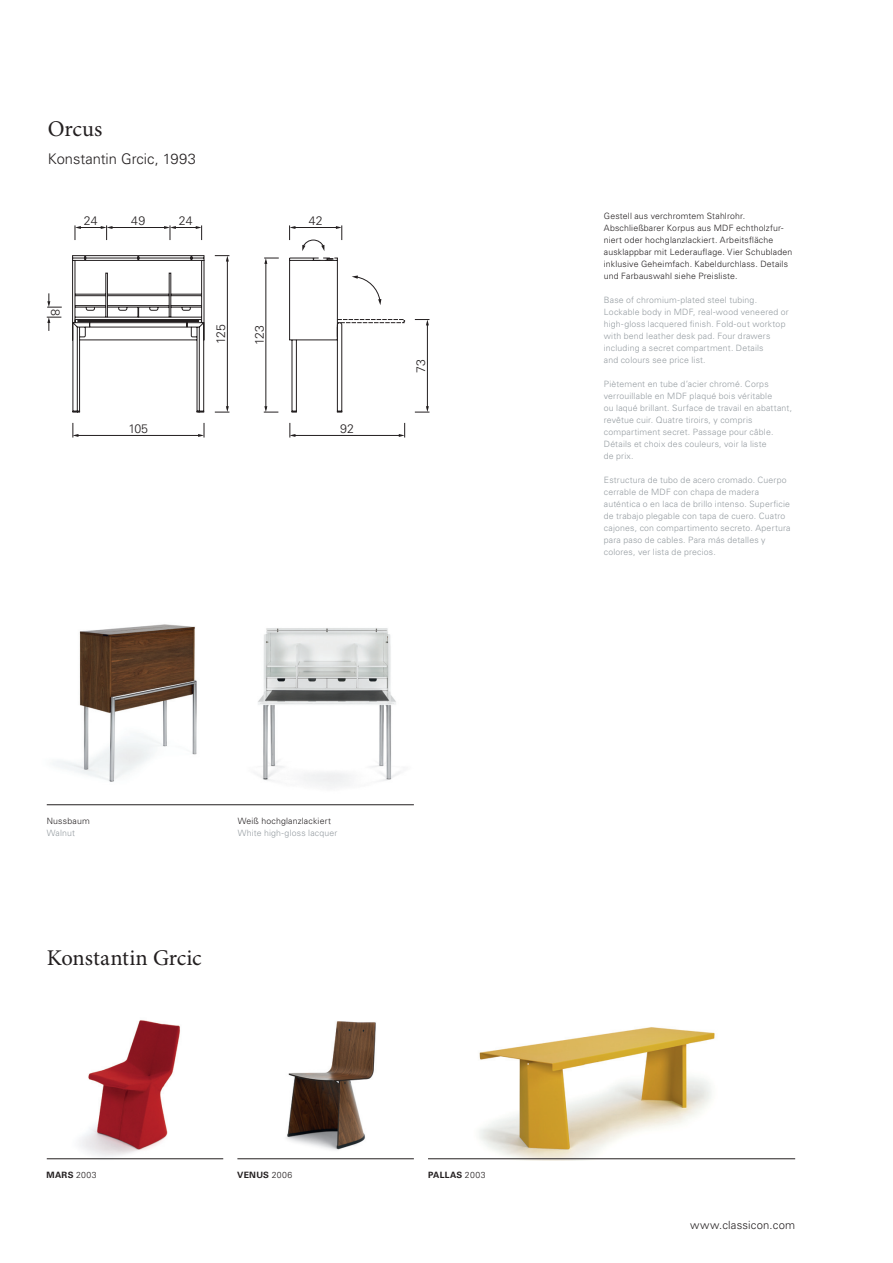
<style>
.page{position:relative;width:893px;height:1263px;background:#fff}
.page>*{position:absolute;margin:0;border:0;box-sizing:border-box;transform-origin:0 0}
.t1{font:22.5px "Minion Pro";color:#231f20}
.t2{font:300 14.7px "Univers LT Std";color:#231f20}
.t3{font:300 12.3px "Univers";letter-spacing:.005em;color:#231f20}
.t4{font:300 12.3px "Univers LT Std";letter-spacing:.015em;color:#231f20}
.t5{font:300 11.25px "Univers LT Std";letter-spacing:.015em;color:#231f20}
.t6{font:300 8.7px/12px "Univers LT Std";letter-spacing:.025em;color:#959ca1}
.t7{font:300 8.7px/12px "Univers LT Std";letter-spacing:.02em;color:#231f20}
.t8{font:700 8.7px "Univers";letter-spacing:.03em;color:#231f20}
.s1{font-family:"Univers LT Std";font-weight:300}
</style>
<div class="page">
<img style="left:458px;top:1027px;width:275px;height:134px">
<img style="left:47px;top:1020px;width:156px;height:140px">
<img style="left:246px;top:1021px;width:153px;height:139px">
<img style="left:53px;top:624px;width:144px;height:158px">
<img style="left:257px;top:628px;width:143px;height:159px">
<hr style="left:47px;top:804px;width:367px;height:1px;background:#231f20">
<hr style="left:227px;top:259px;width:1px;height:150px;background:#231f20">
<svg style="left:215px;top:255px;width:14px;height:6px"></svg>
<svg style="left:215px;top:406px;width:14px;height:7px"></svg>
<svg style="left:72px;top:225px;width:133px;height:212px"></svg>
<svg style="left:47px;top:317px;width:14px;height:14px"></svg>
<svg style="left:47px;top:293px;width:15px;height:15px"></svg>
<hr style="left:427px;top:322px;width:1px;height:87px;background:#231f20">
<svg style="left:415px;top:319px;width:14px;height:6px"></svg>
<svg style="left:415px;top:406px;width:14px;height:7px"></svg>
<hr style="left:293px;top:227px;width:46px;height:1px;background:#231f20">
<svg style="left:289px;top:225px;width:6px;height:15px"></svg>
<svg style="left:336px;top:225px;width:6px;height:15px"></svg>
<svg style="left:289px;top:257px;width:116px;height:180px"></svg>
<hr style="left:266px;top:261px;width:1px;height:148px;background:#231f20">
<svg style="left:264px;top:406px;width:14px;height:7px"></svg>
<svg style="left:264px;top:258px;width:15px;height:6px"></svg>
<svg style="left:302px;top:239px;width:22px;height:12px"></svg>
<hr style="left:47px;top:1158px;width:176px;height:1px;background:#231f20">
<hr style="left:237px;top:1158px;width:177px;height:1px;background:#231f20">
<hr style="left:428px;top:1158px;width:367px;height:1px;background:#231f20">
<h1 class="t1" style="left:48px;top:115px;width:56px">Orcus</h1>
<h2 class="t2" style="left:48px;top:150px;width:150px">Konstantin Grcic, 1993</h2>
<h3 class="t4" style="left:84px;top:213px;width:15px">24</h3>
<h3 class="t4" style="left:131px;top:213px;width:16px">49</h3>
<h3 class="t4" style="left:179px;top:213px;width:15px">24</h3>
<h3 class="t3" style="left:63px;top:309px;width:8px;rotate:90deg">8</h3>
<h3 class="t3" style="left:128px;top:421px;width:21px">105</h3>
<h3 class="t3" style="left:213px;top:344px;width:22px;rotate:-90deg">125</h3>
<h3 class="t3" style="left:252px;top:345px;width:22px;rotate:-90deg">123</h3>
<h3 class="t4" style="left:309px;top:213px;width:15px">42</h3>
<h3 class="t3" style="left:340px;top:421px;width:15px">92</h3>
<h3 class="t3" style="left:413px;top:373px;width:15px;rotate:-90deg">73</h3>
<p class="t7" style="left:47px;top:815px;width:45px">Nussbaum</p>
<p class="t6" style="left:47px;top:827px;width:30px">Walnut</p>
<p class="t7" style="left:238px;top:814px;width:95px">Weiß hochglanzlackiert</p>
<p class="t6" style="left:238px;top:826px;width:101px">White high-gloss lacquer</p>
<h1 class="t1" style="left:47px;top:944px;width:156px">Konstantin Grcic</h1>
<p class="t8" style="left:47px;top:1170px;width:52px">MARS <span class="s1">2003</span></p>
<p class="t8" style="left:237px;top:1170px;width:57px">VENUS <span class="s1">2006</span></p>
<p class="t8" style="left:428px;top:1170px;width:59px">PALLAS <span class="s1">2003</span></p>
<p class="t7" style="left:604px;top:210px;width:190px">Gestell aus verchromtem Stahlrohr.<br>Abschließbarer Korpus aus MDF echtholzfur&shy;niert oder hochglanzlackiert. Arbeitsfläche ausklappbar mit Lederauflage. Vier Schubladen inklusive Geheimfach. Kabeldurchlass. Details und Farbauswahl siehe Preisliste.</p>
<p class="t6" style="left:604px;top:294px;width:186px">Base of chromium-plated steel tubing.<br>Lockable body in MDF, real-wood veneered or high-gloss lacquered finish. Fold-out worktop with bend leather desk pad. Four drawers including a secret compartment. Details<br>and colours see price list.</p>
<p class="t6" style="left:604px;top:378px;width:190px">Piètement en tube d’acier chromé. Corps verrouillable en MDF plaqué bois véritable<br>ou laqué brillant. Surface de travail en abattant, revêtue cuir. Quatre tiroirs, y compris compartiment secret. Passage pour câble.<br>Détails et choix des couleurs, voir la liste<br>de prix.</p>
<p class="t6" style="left:604px;top:474px;width:188px">Estructura de tubo de acero cromado. Cuerpo cerrable de MDF con chapa de madera auténtica o en laca de brillo intenso. Superficie de trabajo plegable con tapa de cuero. Cuatro cajones, con compartimento secreto. Apertura para paso de cables. Para más detalles y colores, ver lista de precios.</p>
<p class="t5" style="left:690px;top:1218px;width:106px">www.classicon.com</p>
</div>
